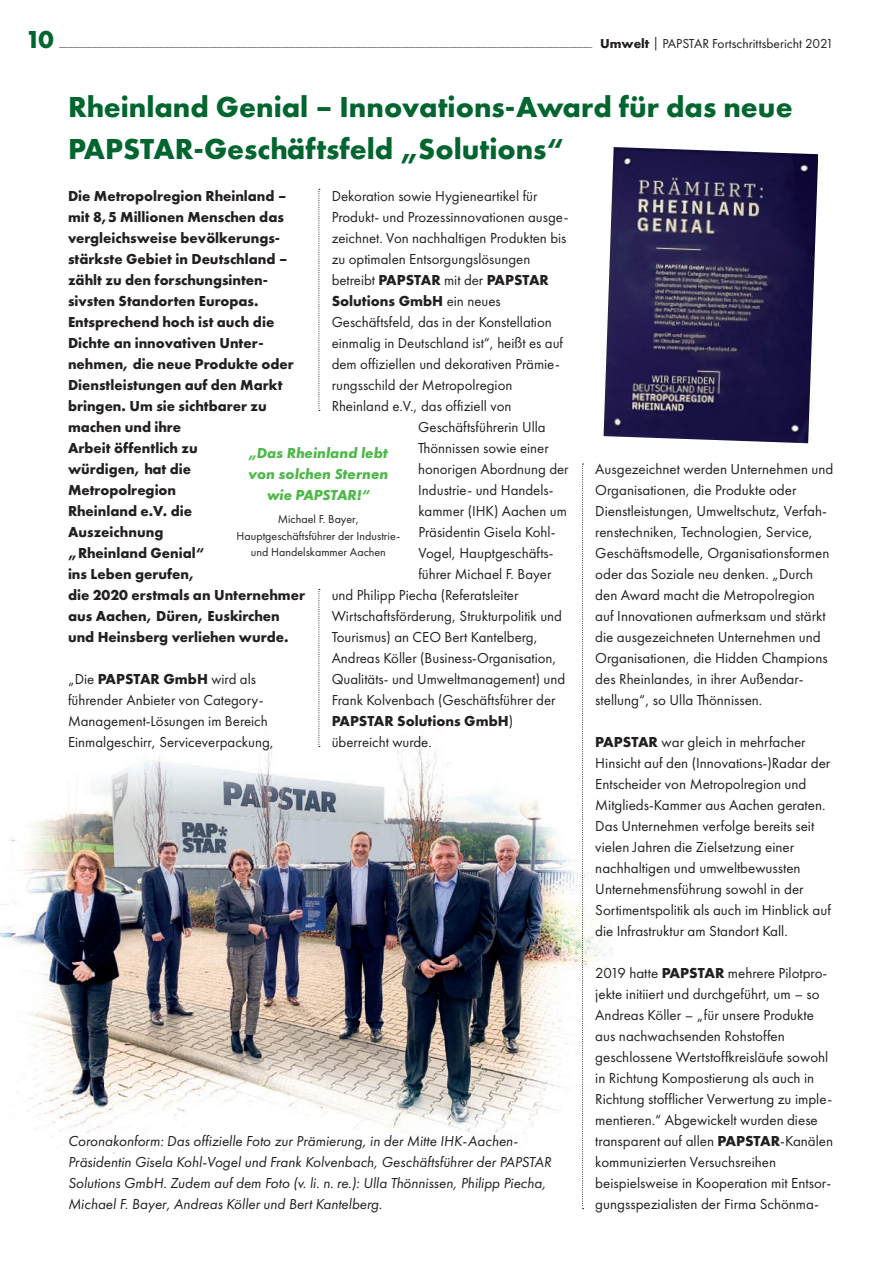
<style>
.page{position:relative;width:893px;height:1263px;background:#fff}
.page>*{position:absolute;margin:0;border:0;box-sizing:border-box;transform-origin:0 0}
.t1{font:700 30px/42px "Futura PT";color:#00652e}
.t2{font:700 25.5px "Futura PT";color:#00652e}
.t3{font:15px/21px "Futura PT";color:#231f20}
.t4{font:700 15px/21px "Futura PT";color:#231f20}
.t5{font:italic 15px/21px "Futura PT";color:#231f20}
.t6{font:italic 700 15px/21px "Futura PT";color:#4cb848;text-align:center}
.t7{font:13.5px "Futura PT";color:#231f20}
.t8{font:12px/16.8px "Futura PT";color:#231f20;text-align:center}
.t9{font:6px "Futura PT";color:#231f20}
.s1{font-weight:700}
.s2{font-weight:400}
</style>
<div class="page">
<img style="left:0;top:735px;width:612px;height:419px">
<svg style="left:318px;top:589px;width:2px;height:158px"></svg>
<svg style="left:582px;top:464px;width:2px;height:745px"></svg>
<img style="left:604px;top:147px;width:214px;height:296px">
<svg style="left:318px;top:189px;width:2px;height:222px"></svg>
<h2 class="t2" style="left:26px;top:23px;width:30px">10</h2>
<p class="t9" style="left:59px;top:42px;width:535px">______________________________________________________________________________________________________________________________________________________________________________________________________________________________</p>
<p class="t7" style="left:600px;top:36px;width:235px"><span class="s1">Umwelt</span> | PAPSTAR Fortschrittsbericht 2021</p>
<h1 class="t1" style="left:68px;top:85px;width:726px">Rheinland Genial – Innovations-Award für das neue<br>PAPSTAR-Geschäftsfeld „Solutions“</h1>
<p class="t4" style="left:68px;top:185px;width:239px">Die Metropolregion Rheinland – mit 8,5 Millionen Menschen das vergleichsweise bevölkerungs&shy;stärkste Gebiet in Deutschland – zählt zu den forschungsinten&shy;sivsten Standorten Europas.<br>Entsprechend hoch ist auch die<br>Dichte an innovativen Unter&shy;nehmen, die neue Produkte oder<br>Dienstleistungen auf den Markt bringen. Um sie sichtbarer zu machen und ihre<br>Arbeit öffentlich zu<br>würdigen, hat die<br>Metropolregion<br>Rheinland e.V. die<br>Auszeichnung<br>„Rheinland Genial“<br>ins Leben gerufen,<br>die 2020 erstmals an Unternehmer aus Aachen, Düren, Euskirchen und Heinsberg verliehen wurde.</p>
<p class="t3" style="left:68px;top:668px;width:207px">„Die <span class="s1">PAPSTAR GmbH</span> wird als führender Anbieter von Category-Management-Lösungen im Bereich Einmalgeschirr, Serviceverpackung,</p>
<p class="t3" style="left:332px;top:185px;width:207px">Dekoration sowie Hygieneartikel für</p>
<p class="t3" style="left:332px;top:206px;width:238px">Produkt- und Prozessinnovationen ausge-</p>
<p class="t3" style="left:332px;top:227px;width:236px">zeichnet. Von nachhaltigen Produkten bis</p>
<p class="t3" style="left:332px;top:248px;width:200px">zu optimalen Entsorgungslösungen</p>
<p class="t3" style="left:332px;top:269px;width:219px">betreibt <span class="s1">PAPSTAR</span> mit der <span class="s1">PAPSTAR</span></p>
<p class="t4" style="left:332px;top:290px;width:171px">Solutions GmbH <span class="s2">ein neues</span></p>
<p class="t3" style="left:332px;top:311px;width:222px">Geschäftsfeld, das in der Konstellation</p>
<p class="t3" style="left:332px;top:332px;width:233px">einmalig in Deutschland ist“, heißt es auf</p>
<p class="t3" style="left:332px;top:353px;width:230px">dem offiziellen und dekorativen Prämie-</p>
<p class="t3" style="left:332px;top:374px;width:182px">rungsschild der Metropolregion</p>
<p class="t3" style="left:332px;top:395px;width:181px">Rheinland e.V., das offiziell von</p>
<p class="t3" style="left:418px;top:416px;width:129px">Geschäftsführerin Ulla</p>
<p class="t3" style="left:418px;top:437px;width:132px">Thönnissen sowie einer</p>
<p class="t3" style="left:418px;top:458px;width:152px">honorigen Abordnung der</p>
<p class="t3" style="left:418px;top:479px;width:137px">Industrie- und Handels-</p>
<p class="t3" style="left:418px;top:500px;width:150px">kammer (IHK) Aachen um</p>
<p class="t3" style="left:418px;top:521px;width:139px">Präsidentin Gisela Kohl-</p>
<p class="t3" style="left:418px;top:542px;width:137px">Vogel, Hauptgeschäfts-</p>
<p class="t3" style="left:418px;top:563px;width:135px">führer Michael F. Bayer</p>
<p class="t3" style="left:332px;top:584px;width:188px">und Philipp Piecha (Referatsleiter</p>
<p class="t3" style="left:332px;top:605px;width:232px">Wirtschaftsförderung, Strukturpolitik und</p>
<p class="t3" style="left:332px;top:626px;width:208px">Tourismus) an CEO Bert Kantelberg,</p>
<p class="t3" style="left:332px;top:647px;width:226px">Andreas Köller (Business-Organisation,</p>
<p class="t3" style="left:332px;top:668px;width:235px">Qualitäts- und Umweltmanagement) und</p>
<p class="t3" style="left:332px;top:689px;width:225px">Frank Kolvenbach (Geschäftsführer der</p>
<p class="t4" style="left:332px;top:710px;width:183px">PAPSTAR Solutions GmbH<span class="s2">)</span></p>
<p class="t3" style="left:332px;top:731px;width:102px">überreicht wurde.</p>
<p class="t6" style="left:248px;top:442px;width:141px">„Das Rheinland lebt von solchen Sternen wie PAPSTAR!“</p>
<p class="t8" style="left:237px;top:510px;width:165px">Michael F. Bayer,<br>Hauptgeschäftsführer der Industrie&shy;und Handelskammer Aachen</p>
<p class="t3" style="left:595px;top:458px;width:240px">Ausgezeichnet werden Unternehmen und Organisationen, die Produkte oder Dienstleistungen, Umweltschutz, Verfah&shy;renstechniken, Technologien, Service, Geschäftsmodelle, Organisationsformen oder das Soziale neu denken. „Durch den Award macht die Metropolregion auf Innovationen aufmerksam und stärkt die ausgezeichneten Unternehmen und Organisationen, die Hidden Champions des Rheinlandes, in ihrer Außendar&shy;stellung“, so Ulla Thönnissen.</p>
<p class="t3" style="left:595px;top:731px;width:237px"><span class="s1">PAPSTAR</span> war gleich in mehrfacher Hinsicht auf den (Innovations-)Radar der Entscheider von Metropolregion und Mitglieds-Kammer aus Aachen geraten.<br>Das Unternehmen verfolge bereits seit vielen Jahren die Zielsetzung einer nachhaltigen und umweltbewussten Unternehmensführung sowohl in der Sortimentspolitik als auch im Hinblick auf die Infrastruktur am Standort Kall.</p>
<p class="t3" style="left:595px;top:962px;width:239px">2019 hatte <span class="s1">PAPSTAR</span> mehrere Pilotpro&shy;jekte initiiert und durchgeführt, um – so Andreas Köller – „für unsere Produkte aus nachwachsenden Rohstoffen geschlossene Wertstoffkreisläufe sowohl in Richtung Kompostierung als auch in Richtung stofflicher Verwertung zu imple&shy;mentieren.“ Abgewickelt wurden diese transparent auf allen <span class="s1">PAPSTAR</span>-Kanälen kommunizierten Versuchsreihen beispielsweise in Kooperation mit Entsor&shy;gungsspezialisten der Firma Schönma-</p>
<p class="t5" style="left:68px;top:1130px;width:485px">Coronakonform: Das offizielle Foto zur Prämierung, in der Mitte IHK-Aachen-Präsidentin Gisela Kohl-Vogel und Frank Kolvenbach, Geschäftsführer der PAPSTAR Solutions GmbH. Zudem auf dem Foto (v. li. n. re.): Ulla Thönnissen, Philipp Piecha, Michael F. Bayer, Andreas Köller und Bert Kantelberg.</p>
</div>
